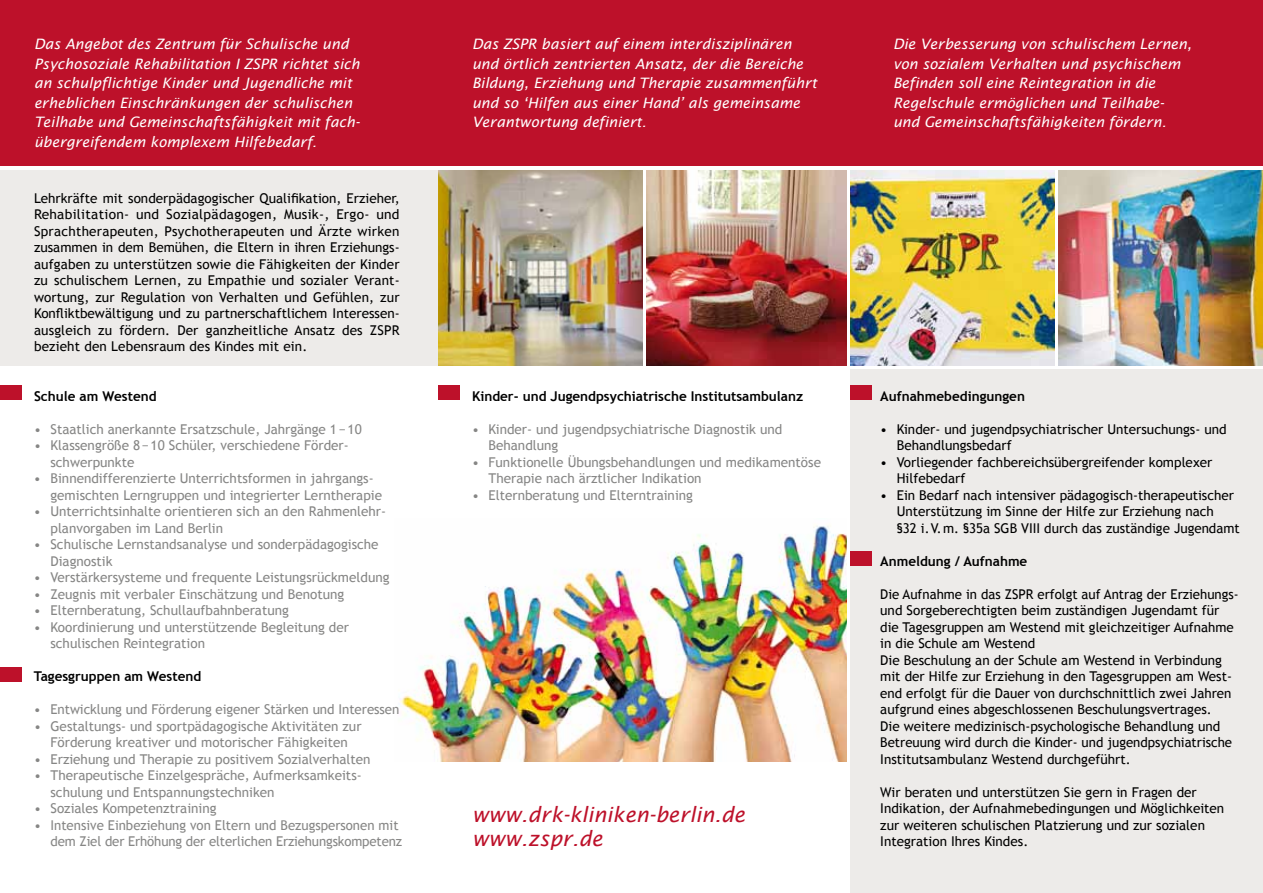
<style>
.page{position:relative;width:1263px;height:893px;background:#fff}
.page>*{position:absolute;margin:0;border:0;box-sizing:border-box;transform-origin:0 0}
.t1{font:italic 21px/24px "Lucida Sans";color:#bd112a}
.t2{font:italic 14.4px/19.5px "Lucida Sans";color:#fff}
.t3{font:13.5px/16.5px "Trebuchet MS";color:#000}
.t4{font:13.5px/16.5px "Trebuchet MS";color:#868685}
.t5{font:700 13.5px "Trebuchet MS";color:#000}
</style>
<div class="page">
<div style="left:0;top:170px;width:438px;height:196px;background:#edebe9"></div>
<div style="left:850px;top:370px;width:413px;height:523px;background:#edebe9"></div>
<div style="left:0;top:385px;width:21px;height:15px;background:#bd112a"></div>
<div style="left:438px;top:385px;width:21px;height:15px;background:#bd112a"></div>
<div style="left:0;top:666px;width:21px;height:15px;background:#bd112a"></div>
<div style="left:850px;top:385px;width:22px;height:15px;background:#bd112a"></div>
<img style="left:438px;top:170px;width:204px;height:196px">
<img style="left:400px;top:525px;width:446px;height:236px">
<img style="left:646px;top:170px;width:200px;height:196px">
<img style="left:850px;top:170px;width:204px;height:196px">
<img style="left:1059px;top:170px;width:204px;height:196px">
<div style="left:0;top:0;width:1263px;height:166px;background:#bd112a"></div>
<div style="left:850px;top:551px;width:22px;height:15px;background:#bd112a"></div>
<p class="t2" style="left:34px;top:34px;width:327px">Das Angebot des Zentrum für Schulische und Psychosoziale Rehabilitation I ZSPR richtet sich an schulpflichtige Kinder und Jugendliche mit erheblichen Einschränkungen der schulischen Teilhabe und Gemeinschaftsfähigkeit mit fach&shy;übergreifendem komplexem Hilfebedarf.</p>
<p class="t3" style="left:34px;top:190px;width:367px;text-align:justify">Lehrkräfte mit sonderpädagogischer Qualifikation, Erzieher, Rehabilitation- und Sozialpädagogen, Musik-, Ergo- und Sprachtherapeuten, Psychotherapeuten und Ärzte wirken zusammen in dem Bemühen, die Eltern in ihren Erziehungs&shy;aufgaben zu unterstützen sowie die Fähigkeiten der Kinder zu schulischem Lernen, zu Empathie und sozialer Verant&shy;wortung, zur Regulation von Verhalten und Gefühlen, zur Konfliktbewältigung und zu partnerschaftlichem Interessen&shy;ausgleich zu fördern. Der ganzheitliche Ansatz des ZSPR bezieht den Lebensraum des Kindes mit ein.</p>
<p class="t5" style="left:34px;top:387px;width:124px">Schule am Westend</p>
<p class="t4" style="left:34px;top:421px;width:329px">• Staatlich anerkannte Ersatzschule, Jahrgänge 1 −10</p>
<p class="t4" style="left:50px;top:437px;width:300px;text-indent:-16px">• Klassengröße 8−10 Schüler, verschiedene Förder&shy;schwerpunkte</p>
<p class="t4" style="left:50px;top:470px;width:333px;text-indent:-16px">• Binnendifferenzierte Unterrichtsformen in jahrgangs&shy;gemischten Lerngruppen und integrierter Lerntherapie</p>
<p class="t4" style="left:50px;top:503px;width:337px;text-indent:-16px">• Unterrichtsinhalte orientieren sich an den Rahmenlehr&shy;planvorgaben im Land Berlin</p>
<p class="t4" style="left:50px;top:536px;width:330px;text-indent:-16px">• Schulische Lernstandsanalyse und sonderpädagogische<br>Diagnostik</p>
<p class="t4" style="left:34px;top:569px;width:357px">• Verstärkersysteme und frequente Leistungsrückmeldung</p>
<p class="t4" style="left:34px;top:586px;width:312px">• Zeugnis mit verbaler Einschätzung und Benotung</p>
<p class="t4" style="left:34px;top:602px;width:256px">• Elternberatung, Schullaufbahnberatung</p>
<p class="t4" style="left:50px;top:619px;width:300px;text-indent:-16px">• Koordinierung und unterstützende Begleitung der schulischen Reintegration</p>
<p class="t5" style="left:34px;top:668px;width:169px">Tagesgruppen am Westend</p>
<p class="t4" style="left:34px;top:701px;width:367px">• Entwicklung und Förderung eigener Stärken und Interessen</p>
<p class="t4" style="left:34px;top:718px;width:329px;text-align:center">• Gestaltungs- und sportpädagogische Aktivitäten zur<br>Förderung kreativer und motorischer Fähigkeiten</p>
<p class="t4" style="left:34px;top:751px;width:338px">• Erziehung und Therapie zu positivem Sozialverhalten</p>
<p class="t4" style="left:51px;top:767px;width:313px;text-indent:-16px">• Therapeutische Einzelgespräche, Aufmerksamkeits&shy;schulung und Entspannungstechniken</p>
<p class="t4" style="left:34px;top:800px;width:184px">• Soziales Kompetenztraining</p>
<p class="t4" style="left:34px;top:817px;width:370px;text-align:right">• Intensive Einbeziehung von Eltern und Bezugspersonen mit dem Ziel der Erhöhung der elterlichen Erziehungskompetenz</p>
<p class="t2" style="left:472px;top:34px;width:346px">Das ZSPR basiert auf einem interdisziplinären und örtlich zentrierten Ansatz, der die Bereiche Bildung, Erziehung und Therapie zusammenführt und so ‘Hilfen aus einer Hand’ als gemeinsame Verantwortung definiert.</p>
<p class="t2" style="left:893px;top:34px;width:300px">Die Verbesserung von schulischem Lernen, von sozialem Verhalten und psychischem Befinden soll eine Reintegration in die Regelschule ermöglichen und Teilhabe&shy;und Gemeinschaftsfähigkeiten fördern.</p>
<p class="t5" style="left:472px;top:387px;width:333px">Kinder- und Jugendpsychiatrische Institutsambulanz</p>
<p class="t4" style="left:488px;top:421px;width:295px;text-indent:-16px">• Kinder- und jugendpsychiatrische Diagnostik und<br>Behandlung</p>
<p class="t4" style="left:488px;top:454px;width:334px;text-indent:-16px">• Funktionelle Übungsbehandlungen und medikamentöse<br>Therapie nach ärztlicher Indikation</p>
<p class="t4" style="left:472px;top:487px;width:222px">• Elternberatung und Elterntraining</p>
<h1 class="t1" style="left:472px;top:802px;width:275px">www.drk-kliniken-berlin.de www.zspr.de</h1>
<p class="t5" style="left:880px;top:387px;width:146px">Aufnahmebedingungen</p>
<p class="t3" style="left:897px;top:421px;width:331px;text-indent:-16px">• Kinder- und jugendpsychiatrischer Untersuchungs- und<br>Behandlungsbedarf</p>
<p class="t3" style="left:897px;top:454px;width:317px;text-indent:-16px">• Vorliegender fachbereichsübergreifender komplexer<br>Hilfebedarf</p>
<p class="t3" style="left:897px;top:487px;width:345px;text-indent:-16px">• Ein Bedarf nach intensiver pädagogisch-therapeutischer<br>Unterstützung im Sinne der Hilfe zur Erziehung nach<br>§32 i.V.m. §35a SGB VIII durch das zuständige Jugendamt</p>
<p class="t5" style="left:880px;top:552px;width:149px">Anmeldung / Aufnahme</p>
<p class="t3" style="left:880px;top:586px;width:360px">Die Aufnahme in das ZSPR erfolgt auf Antrag der Erziehungs&shy;und Sorgeberechtigten beim zuständigen Jugendamt für die Tagesgruppen am Westend mit gleichzeitiger Aufnahme in die Schule am Westend<br>Die Beschulung an der Schule am Westend in Verbindung mit der Hilfe zur Erziehung in den Tagesgruppen am West&shy;end erfolgt für die Dauer von durchschnittlich zwei Jahren aufgrund eines abgeschlossenen Beschulungsvertrages.<br>Die weitere medizinisch-psychologische Behandlung und Betreuung wird durch die Kinder- und jugendpsychiatrische Institutsambulanz Westend durchgeführt.</p>
<p class="t3" style="left:880px;top:784px;width:346px">Wir beraten und unterstützen Sie gern in Fragen der Indikation, der Aufnahmebedingungen und Möglichkeiten zur weiteren schulischen Platzierung und zur sozialen Integration Ihres Kindes.</p>
</div>
